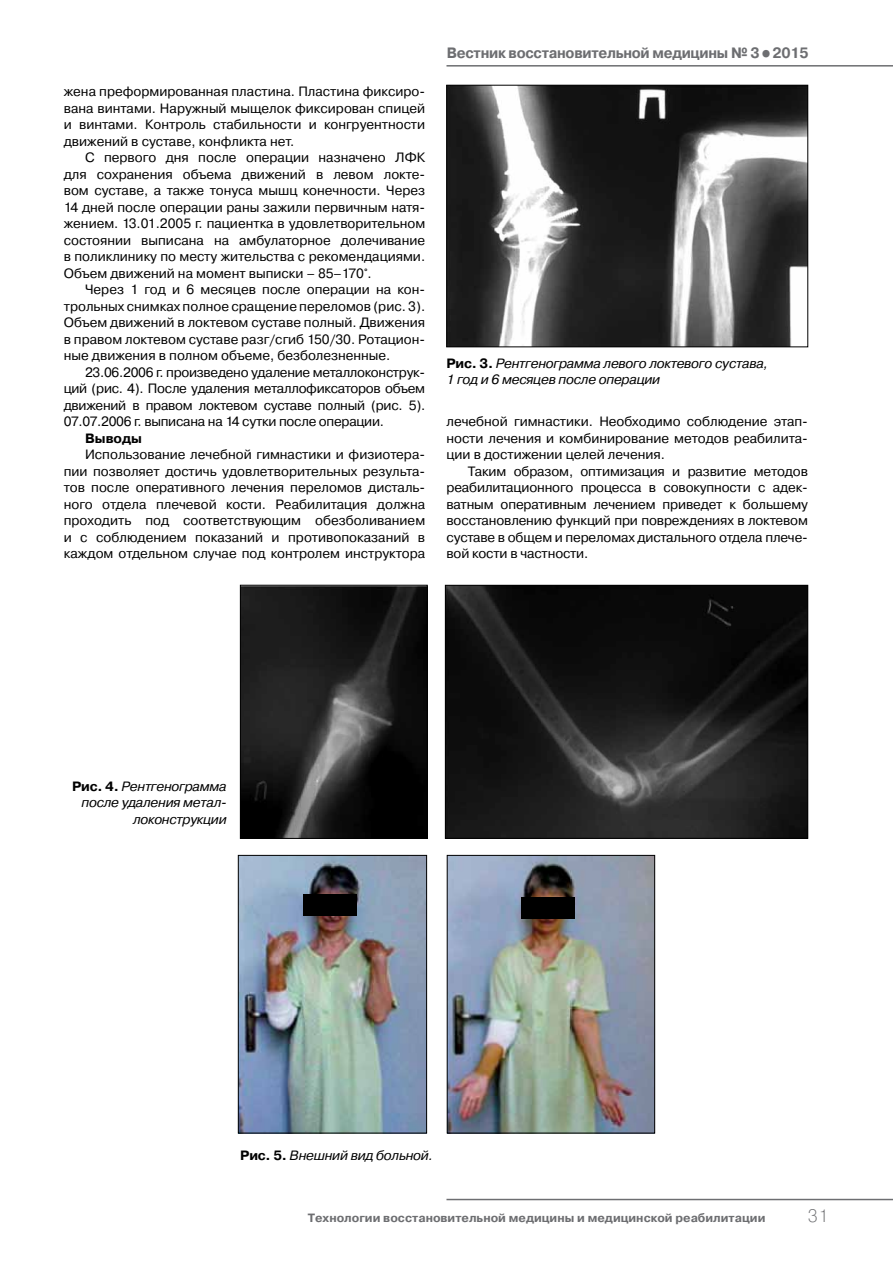
<style>
.page{position:relative;width:893px;height:1263px;background:#fff}
.page>*{position:absolute;margin:0;border:0;box-sizing:border-box;transform-origin:0 0}
.t1{font:18px "Pragmatica Light C";color:#6d6e71}
.t2{font:700 15px "Pragmatica C";letter-spacing:-.02em;color:#6d6e71;scale:.95 1}
.t3{font:13.5px/16.5px "Pragmatica C";color:#000;text-align:justify}
.t4{font:italic 13.5px/16.2px "Pragmatica C";letter-spacing:-.02em;color:#000}
.t5{font:700 13.5px "Pragmatica C";color:#000}
.t6{font:700 12px "Pragmatica C";color:#6d6e71}
.s1{font-size:21px}
.s2{font-weight:700;font-style:normal}
</style>
<div class="page">
<hr style="left:446px;top:1199px;width:447px;height:1px;background:#6d6e71">
<hr style="left:446px;top:65px;width:447px;height:2px;background:#6d6e71">
<img style="left:448px;top:87px;width:358px;height:258px">
<div style="left:446px;top:85px;width:362px;height:262px;border:1px solid #000"></div>
<img style="left:242px;top:587px;width:183px;height:249px">
<div style="left:240px;top:585px;width:187px;height:253px;border:1px solid #000"></div>
<img style="left:447px;top:587px;width:359px;height:249px">
<div style="left:445px;top:585px;width:363px;height:253px;border:1px solid #000"></div>
<img style="left:240px;top:857px;width:185px;height:274px">
<div style="left:238px;top:855px;width:189px;height:278px;border:1px solid #000"></div>
<img style="left:449px;top:857px;width:204px;height:274px">
<div style="left:447px;top:855px;width:208px;height:278px;border:1px solid #000"></div>
<div style="left:304px;top:894px;width:53px;height:21px;background:#000"></div>
<div style="left:521px;top:897px;width:53px;height:21px;background:#000"></div>
<p class="t3" style="left:64px;top:83px;width:363px">жена преформированная пластина. Пластина фиксиро&shy;вана винтами. Наружный мыщелок фиксирован спицей и винтами. Контроль стабильности и конгруентности движений в суставе, конфликта нет.</p>
<p class="t3" style="left:64px;top:149px;width:363px;text-indent:21px">С первого дня после операции назначено ЛФК для сохранения объема движений в левом локте&shy;вом суставе, а также тонуса мышц конечности. Через 14 дней после операции раны зажили первичным натя&shy;жением. 13.01.2005 г. пациентка в удовлетворительном состоянии выписана на амбулаторное долечивание в поликлинику по месту жительства с рекомендациями.<br>Объем движений на момент выписки – 85–170°.</p>
<p class="t3" style="left:64px;top:281px;width:363px;text-indent:21px">Через 1 год и 6 месяцев после операции на кон&shy;трольных снимках полное сращение переломов (рис. 3).<br>Объем движений в локтевом суставе полный. Движения в правом локтевом суставе разг/сгиб 150/30. Ротацион&shy;ные движения в полном объеме, безболезненные.</p>
<p class="t3" style="left:64px;top:364px;width:363px;text-indent:21px">23.06.2006 г. произведено удаление металлоконструк&shy;ций (рис. 4). После удаления металлофиксаторов объем движений в правом локтевом суставе полный (рис. 5).<br>07.07.2006 г. выписана на 14 сутки после операции.</p>
<p class="t5" style="left:85px;top:431px;width:58px">Выводы</p>
<p class="t3" style="left:64px;top:446px;width:363px;text-indent:21px">Использование лечебной гимнастики и физиотера&shy;пии позволяет достичь удовлетворительных результа&shy;тов после оперативного лечения переломов дисталь&shy;ного отдела плечевой кости. Реабилитация должна проходить под соответствующим обезболиванием и с соблюдением показаний и противопоказаний в каждом отдельном случае под контролем инструктора</p>
<p class="t2" style="left:447px;top:45px;width:383px">Вестник восстановительной медицины № 3<span class="s1">•</span>2015</p>
<p class="t4" style="left:446px;top:355px;width:323px"><span class="s2">Рис. 3.</span> Рентгенограмма левого локтевого сустава,<br>1 год и 6 месяцев после операции</p>
<p class="t3" style="left:446px;top:413px;width:363px">лечебной гимнастики. Необходимо соблюдение этап&shy;ности лечения и комбинирование методов реабилита&shy;ции в достижении целей лечения.</p>
<p class="t3" style="left:446px;top:463px;width:363px;text-indent:21px">Таким образом, оптимизация и развитие методов реабилитационного процесса в совокупности с адек&shy;ватным оперативным лечением приведет к большему восстановлению функций при повреждениях в локтевом суставе в общем и переломах дистального отдела плече&shy;вой кости в частности.</p>
<p class="t4" style="left:72px;top:778px;width:156px;text-align:right"><span class="s2">Рис. 4.</span> Рентгенограмма после удаления метал&shy;локонструкции</p>
<p class="t4" style="left:240px;top:1148px;width:194px"><span class="s2">Рис. 5.</span> Внешний вид больной.</p>
<p class="t6" style="left:308px;top:1211px;width:459px">Технологии восстановительной медицины и медицинской реабилитации</p>
<h1 class="t1" style="left:808px;top:1206px;width:22px">31</h1>
</div>
